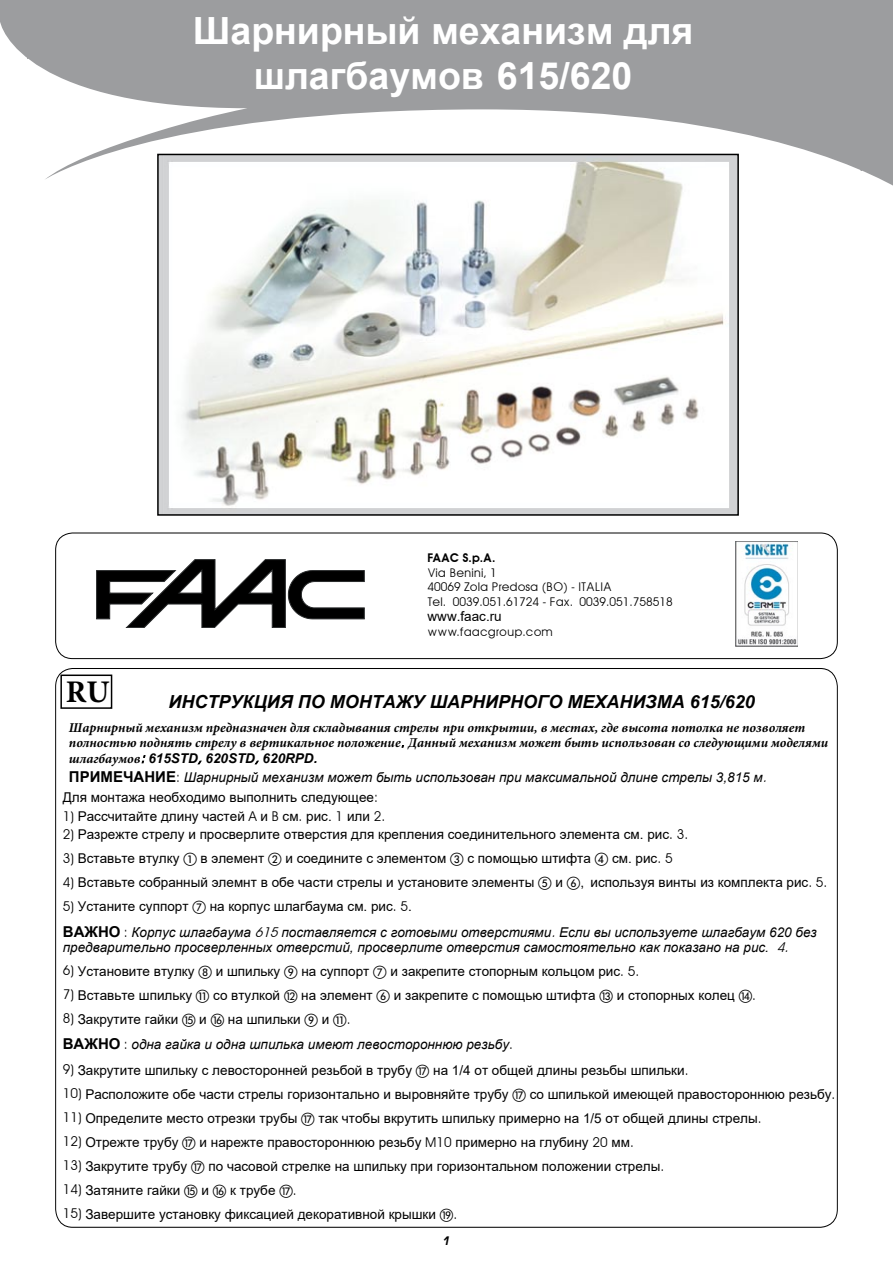
<style>
.page{position:relative;width:893px;height:1263px;background:#fff}
.page>*{position:absolute;margin:0;border:0;box-sizing:border-box;transform-origin:0 0}
.t1{font:700 37.5px/45px "Arial";color:#fff;text-align:center}
.t2{font:700 31.5px "Minion Pro";color:#000}
.t3{font:italic 700 18px "Arial";color:#000}
.t4{font:13.5px "Arial";color:#000}
.t5{font:italic 13.5px/19px "Arial";color:#000}
.t6{font:italic 700 13.5px/15.1px "Minion Pro";color:#000}
.t7{font:12px/14.4px "Avant Garde";color:#000}
.t8{font:600 12px "Avant Garde";color:#000}
.s1{font-family:"Avant Garde IT Cby BT";font-weight:400}
.s2{font-family:"Minion Pro";font-weight:700}
.s3{font-family:"Avant Garde IT Cby BT"}
.s4{font-weight:700}
.s5{font-weight:700;font-style:normal;font-size:15px}
.s6{font-family:"Avant Garde IT Cby BT";font-style:normal}
.s7{font-family:"European Pi One"}
.s8{font-style:normal}
.s9{font-family:"European Pi One";font-style:normal}
</style>
<div class="page">
<img style="left:160px;top:496px;width:576px;height:17px">
<svg style="left:0;top:0;width:893px;height:186px;background:#a7a8aa"></svg>
<svg style="left:27px;top:22px;width:835px;height:474px"></svg>
<hr style="left:25px;top:60px;width:4px;height:440px;background:#fff">
<hr style="left:859px;top:171px;width:3px;height:441px;background:#fff">
<img style="left:735px;top:542px;width:62px;height:104px">
<svg style="left:96px;top:559px;width:268px;height:69px"></svg>
<div style="left:55px;top:533px;width:783px;height:126px;border:1px solid #000;border-radius:17px"></div>
<div style="left:60px;top:674px;width:52px;height:35px;border:2px solid #000"></div>
<h1 class="t1" style="left:193px;top:9px;width:502px">Шарнирный механизм для шлагбаумов 615/620</h1>
<p class="t8" style="left:428px;top:551px;width:69px">FAAC S.p.A.</p>
<p class="t7" style="left:428px;top:565px;width:247px">Via Benini, 1<br>40069 Zola Predosa (BO) - ITALIA<br>Tel. 0039.051.61724 - Fax. 0039.051.758518</p>
<p class="t4" style="left:428px;top:607px;width:76px">www.faac.ru</p>
<p class="t7" style="left:428px;top:625px;width:127px">www.faacgroup.com</p>
<h2 class="t2" style="left:66px;top:670px;width:45px">RU</h2>
<h3 class="t3" style="left:168px;top:690px;width:588px">ИНСТРУКЦИЯ ПО МОНТАЖУ ШАРНИРНОГО МЕХАНИЗМА 615/620</h3>
<p class="t6" style="left:69px;top:720px;width:761px">Шарнирный механизм предназначен для складывания стрелы при открытии, в местах, где высота потолка не позволяет полностью поднять стрелу в вертикальное положение<span class="s1">.</span>Данный механизм может быть использован со следующими моделями</p>
<p class="t5" style="left:69px;top:749px;width:703px"><span class="s2">шлагбаумов</span><span class="s3">:</span><span class="s4">615STD</span><span class="s3">,</span><span class="s4">620STD</span><span class="s3">,</span><span class="s4">620RPD.<br></span><span class="s5">ПРИМЕЧАНИЕ</span><span class="s6">:</span> Шарнирный механизм может быть использован при максимальной длине стрелы 3,815 м<span class="s3">.</span></p>
<p class="t4" style="left:63px;top:788px;width:317px">Для монтажа необходимо выполнить следующее<span class="s3">:</span></p>
<p class="t4" style="left:63px;top:807px;width:324px"><span class="s3">1)</span> Рассчитайте длину частей <span class="s3">A</span> и <span class="s3">B</span> см<span class="s3">.</span> рис. <span class="s3">1</span> или <span class="s3">2.</span></p>
<p class="t4" style="left:63px;top:825px;width:627px"><span class="s3">2)</span> Разрежте стрелу и просверлите отверстия для крепления соединительного элемента см. рис<span class="s3">. 3.</span></p>
<p class="t4" style="left:63px;top:849px;width:611px"><span class="s3">3)</span> Вставьте втулку <span class="s7">A</span> в элемент <span class="s7">B</span> и соедините с элементом <span class="s7">C</span> с помощью штифта <span class="s7">D</span> см. рис<span class="s3">. 5</span></p>
<p class="t4" style="left:63px;top:873px;width:766px"><span class="s3">4)</span> Вставьте собранный элемнт в обе части стрелы и установите элементы <span class="s7">E</span> и <span class="s7">F</span>, используя винты из комплекта рис<span class="s3">. 5.</span></p>
<p class="t5" style="left:63px;top:894px;width:756px;line-height:25.7px"><span class="s6">5)</span> <span class="s8">Устаните суппорт</span> <span class="s9">G</span> <span class="s8">на корпус шлагбаума см. рис</span><span class="s6">. 5</span><span class="s8">.<br></span><span class="s5">ВАЖНО</span> <span class="s6">:</span> Корпус шлагбаума <span class="s3">615</span>поставляется с готовыми отверстиями<span class="s3">.</span>Если вы используете шлагбаум 620 без</p>
<p class="t5" style="left:63px;top:938px;width:731px">предварительно просверленных отверстий, просверлите отверстия самостоятельно как показано на рис. <span class="s3">4.</span></p>
<p class="t4" style="left:63px;top:962px;width:578px"><span class="s3">6)</span> Установите втулку <span class="s7">H</span> и шпильку <span class="s7">I</span> на суппорт <span class="s7">G</span> и закрепите стопорным кольцом рис<span class="s3">. 5.</span></p>
<p class="t4" style="left:63px;top:986px;width:695px"><span class="s3">7)</span> Вставьте шпильку <span class="s7">K</span> со втулкой <span class="s7">L</span> на элемент <span class="s7">F</span> и закрепите с помощью штифта <span class="s7">M</span> и стопорных колец <span class="s7">N</span><span class="s3">.</span></p>
<p class="t5" style="left:63px;top:1006px;width:452px;line-height:25.5px"><span class="s6">8)</span> <span class="s8">Закрутите гайки</span> <span class="s9">O</span> <span class="s8">и</span> <span class="s9">P</span> <span class="s8">на шпильки</span> <span class="s9">I</span> <span class="s8">и</span> <span class="s9">K</span><span class="s6">.<br></span><span class="s5">ВАЖНО</span> <span class="s6">:</span> одна гайка и одна шпилька имеют левостороннюю резьбу<span class="s6">.</span></p>
<p class="t4" style="left:63px;top:1061px;width:627px"><span class="s3">9)</span> Закрутите шпильку с левосторонней резьбой в трубу <span class="s7">Q</span> на 1/4 от общей длины резьбы шпильки<span class="s3">.</span></p>
<p class="t4" style="left:63px;top:1085px;width:774px"><span class="s3">10)</span> Расположите обе части стрелы горизонтально и выровняйте трубу <span class="s7">Q</span> со шпилькой имеющей правостороннюю резьбу<span class="s3">.</span></p>
<p class="t4" style="left:63px;top:1109px;width:700px"><span class="s3">11)</span> Определите место отрезки трубы <span class="s7">Q</span> так чтобы вкрутить шпильку примерно на 1/5 от общей длины стрелы<span class="s3">.</span></p>
<p class="t4" style="left:63px;top:1133px;width:573px"><span class="s3">12)</span> Отрежте трубу <span class="s7">Q</span> и нарежте правостороннюю резьбу <span class="s3">M10</span> примерно на глубину <span class="s3">20</span> мм<span class="s3">.</span></p>
<p class="t4" style="left:63px;top:1157px;width:603px"><span class="s3">13)</span> Закрутите трубу <span class="s7">Q</span> по часовой стрелке на шпильку при горизонтальном положении стрелы<span class="s3">.</span></p>
<p class="t4" style="left:63px;top:1181px;width:235px"><span class="s3">14)</span> Затяните гайки <span class="s7">O</span> и <span class="s7">P</span> к трубе <span class="s7">Q</span><span class="s3">.</span></p>
<p class="t4" style="left:63px;top:1205px;width:396px"><span class="s3">15)</span> Завершите установку фиксацией декоративной крышки <span class="s7">S</span><span class="s3">.</span></p>
</div>
